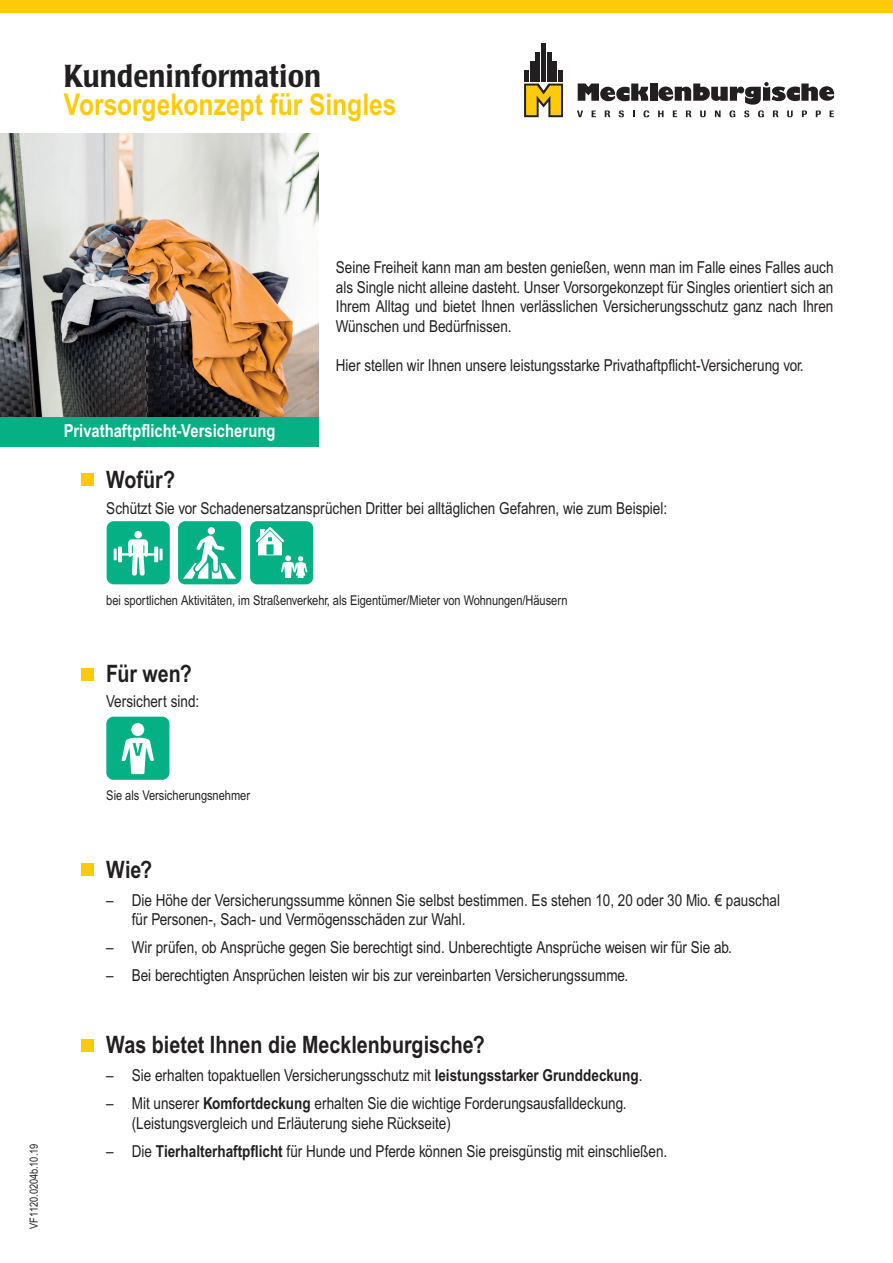
<style>
.page{position:relative;width:893px;height:1263px;background:#fff}
.page>*{position:absolute;margin:0;border:0;box-sizing:border-box;transform-origin:0 0}
.t1{font:500 condensed 31.5px "Laudatio BQ";color:#231f20}
.t2{font:700 30px "Arial Narrow MT Pro";color:#feca0a}
.t3{font:700 24px "Arial Narrow MT Pro";color:#231f20}
.t4{font:700 18px "Arial Narrow MT Pro";color:#fff}
.t5{font:16.5px/19.5px "Arial Narrow MT Pro";color:#231f20}
.t6{font:13.5px "Arial Narrow MT Pro";color:#231f20}
.t7{font:11.25px "Arial Narrow MT Pro";color:#231f20}
.s1{font-weight:700}
</style>
<div class="page">
<div style="left:0;top:0;width:893px;height:13px;background:#feca0a"></div>
<img style="left:0;top:134px;width:319px;height:283px">
<div style="left:0;top:417px;width:319px;height:29px;background:#05b085"></div>
<div style="left:107px;top:521px;width:63px;height:63px;background:#05b085;border-radius:7px"></div>
<div style="left:134px;top:531px;width:8px;height:7px;background:#fff;border-radius:50%"></div>
<svg style="left:114px;top:539px;width:49px;height:37px"></svg>
<div style="left:179px;top:521px;width:62px;height:63px;background:#05b085;border-radius:7px"></div>
<svg style="left:183px;top:534px;width:53px;height:45px"></svg>
<div style="left:208px;top:527px;width:7px;height:8px;background:#fff;border-radius:50%"></div>
<div style="left:251px;top:521px;width:62px;height:63px;background:#05b085;border-radius:7px"></div>
<svg style="left:256px;top:527px;width:51px;height:51px"></svg>
<div style="left:106px;top:717px;width:63px;height:62px;background:#05b085;border-radius:7px"></div>
<svg style="left:122px;top:738px;width:32px;height:36px"></svg>
<div style="left:131px;top:723px;width:13px;height:13px;background:#fff;border-radius:50%"></div>
<div style="left:81px;top:473px;width:13px;height:13px;background:#feca0a"></div>
<div style="left:81px;top:668px;width:13px;height:12px;background:#feca0a"></div>
<div style="left:81px;top:863px;width:13px;height:13px;background:#feca0a"></div>
<div style="left:81px;top:1039px;width:13px;height:12px;background:#feca0a"></div>
<div style="left:650px;top:83px;width:7px;height:18px;background:#231f20"></div>
<svg style="left:578px;top:83px;width:71px;height:19px"></svg>
<svg style="left:524px;top:84px;width:39px;height:33px"></svg>
<div style="left:524px;top:70px;width:5px;height:12px;background:#231f20"></div>
<hr style="left:530px;top:61px;width:4px;height:21px;background:#231f20">
<div style="left:535px;top:52px;width:5px;height:30px;background:#231f20"></div>
<div style="left:541px;top:43px;width:5px;height:39px;background:#231f20"></div>
<div style="left:547px;top:52px;width:5px;height:30px;background:#231f20"></div>
<hr style="left:553px;top:61px;width:4px;height:21px;background:#231f20">
<div style="left:558px;top:70px;width:5px;height:12px;background:#231f20"></div>
<svg style="left:577px;top:110px;width:6px;height:7px"></svg>
<svg style="left:592px;top:111px;width:4px;height:6px"></svg>
<svg style="left:633px;top:111px;width:2px;height:6px"></svg>
<svg style="left:605px;top:111px;width:5px;height:6px"></svg>
<svg style="left:619px;top:110px;width:5px;height:7px"></svg>
<svg style="left:643px;top:110px;width:6px;height:7px"></svg>
<svg style="left:658px;top:82px;width:176px;height:35px"></svg>
<h1 class="t1" style="left:64px;top:58px;width:259px">Kundeninformation</h1>
<h2 class="t2" style="left:64px;top:87px;width:334px">Vorsorgekonzept für Singles</h2>
<p class="t4" style="left:64px;top:419px;width:213px">Privathaftpflicht-Versicherung</p>
<p class="t5" style="left:336px;top:257px;width:499px;text-align:justify">Seine Freiheit kann man am besten genießen, wenn man im Falle eines Falles auch als Single nicht alleine dasteht. Unser Vorsorgekonzept für Singles orientiert sich an Ihrem Alltag und bietet Ihnen verlässlichen Versicherungsschutz ganz nach Ihren Wünschen und Bedürfnissen.</p>
<p class="t5" style="left:336px;top:355px;width:469px">Hier stellen wir Ihnen unsere leistungsstarke Privathaftpflicht-Versicherung vor.</p>
<h3 class="t3" style="left:106px;top:465px;width:70px">Wofür?</h3>
<p class="t5" style="left:106px;top:498px;width:562px">Schützt Sie vor Schadenersatzansprüchen Dritter bei alltäglichen Gefahren, wie zum Beispiel:</p>
<p class="t6" style="left:106px;top:591px;width:463px">bei sportlichen Aktivitäten, im Straßenverkehr, als Eigentümer/Mieter von Wohnungen/Häusern</p>
<h3 class="t3" style="left:106px;top:659px;width:87px">Für wen?</h3>
<p class="t5" style="left:106px;top:692px;width:94px">Versichert sind:</p>
<p class="t7" style="left:27px;top:1229px;width:87px;rotate:-90deg">VF1120.0204b.10.19</p>
<p class="t6" style="left:106px;top:786px;width:145px">Sie als Versicherungsnehmer</p>
<h3 class="t3" style="left:106px;top:855px;width:48px">Wie?</h3>
<p class="t5" style="left:132px;top:890px;width:650px;text-indent:-26px">– Die Höhe der Versicherungssumme können Sie selbst bestimmen. Es stehen 10, 20 oder 30 Mio. € pauschal für Personen-, Sach- und Vermögensschäden zur Wahl.</p>
<p class="t5" style="left:106px;top:937px;width:627px">– Wir prüfen, ob Ansprüche gegen Sie berechtigt sind. Unberechtigte Ansprüche weisen wir für Sie ab.</p>
<p class="t5" style="left:106px;top:965px;width:524px">– Bei berechtigten Ansprüchen leisten wir bis zur vereinbarten Versicherungssumme.</p>
<h3 class="t3" style="left:106px;top:1030px;width:380px">Was bietet Ihnen die Mecklenburgische?</h3>
<p class="t5" style="left:106px;top:1065px;width:538px">– Sie erhalten topaktuellen Versicherungsschutz mit <span class="s1">leistungsstarker Grunddeckung</span>.</p>
<p class="t5" style="left:132px;top:1093px;width:496px;text-indent:-26px">– Mit unserer <span class="s1">Komfortdeckung</span> erhalten Sie die wichtige Forderungsausfalldeckung. (Leistungsvergleich und Erläuterung siehe Rückseite)</p>
<p class="t5" style="left:106px;top:1141px;width:562px">– Die <span class="s1">Tierhalterhaftpflicht</span> für Hunde und Pferde können Sie preisgünstig mit einschließen.</p>
</div>
